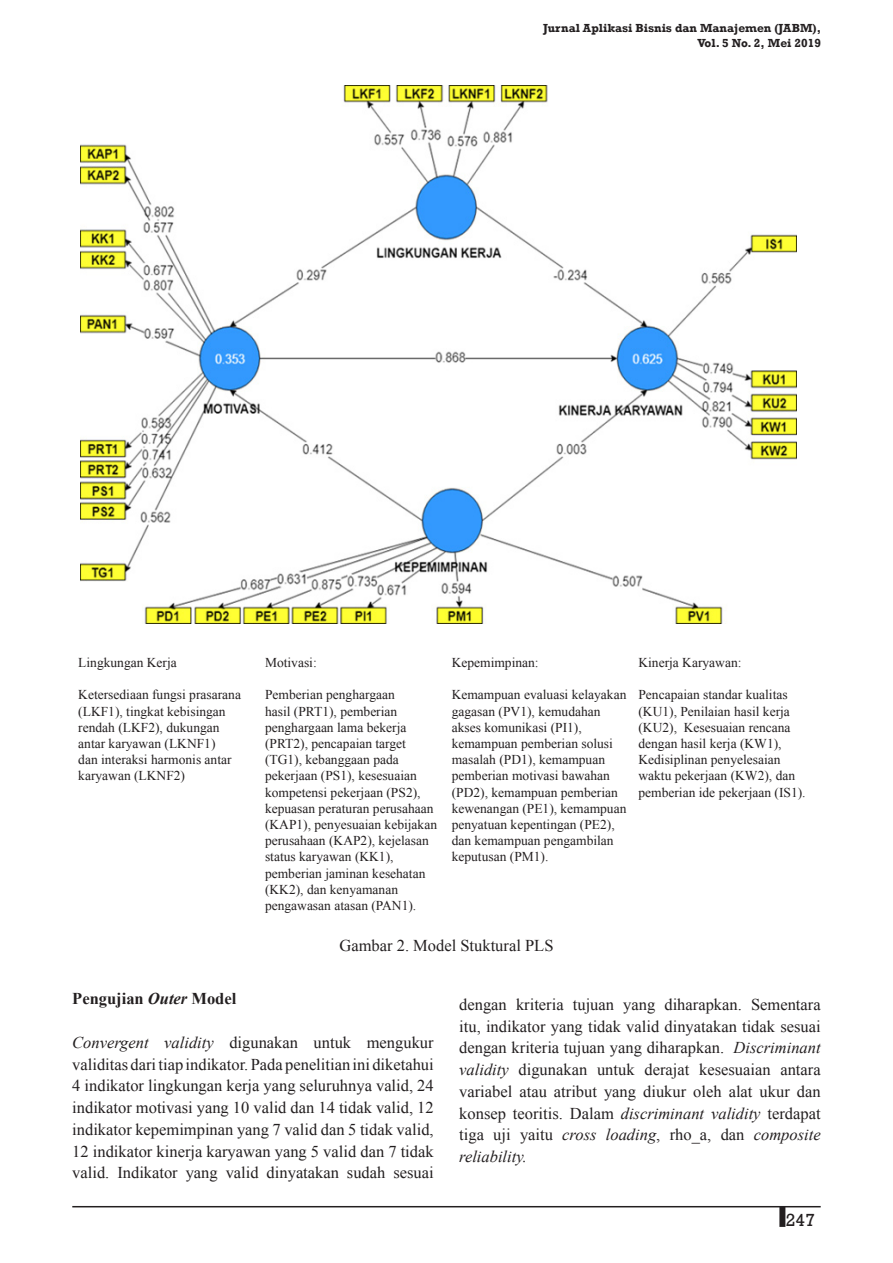
<style>
.page{position:relative;width:893px;height:1263px;background:#fff}
.page>*{position:absolute;margin:0;border:0;box-sizing:border-box;transform-origin:0 0}
.t1{font:18px "Rockwell";color:#231f20}
.t2{font:16.5px/21.8px "Times New Roman";color:#231f20;text-align:justify}
.t3{font:700 16.5px "Times New Roman";color:#231f20}
.t4{font:13.5px/16.2px "Times New Roman";color:#231f20}
.t5{font:700 12px/15px "Rockwell";color:#231f20;text-align:right}
.s1{font-style:italic}
</style>
<div class="page">
<hr style="left:72px;top:1206px;width:749px;height:1px;background:#231f20">
<div style="left:779px;top:1207px;width:6px;height:20px;background:#231f20"></div>
<img style="left:81px;top:85px;width:716px;height:539px">
<p class="t5" style="left:543px;top:20px;width:279px">Jurnal Aplikasi Bisnis dan Manajemen (JABM),<br>Vol. 5 No. 2, Mei 2019</p>
<p class="t4" style="left:78px;top:654px;width:100px">Lingkungan Kerja</p>
<p class="t4" style="left:78px;top:687px;width:164px">Ketersediaan fungsi prasarana (LKF1), tingkat kebisingan rendah (LKF2), dukungan antar karyawan (LKNF1)<br>dan interaksi harmonis antar karyawan (LKNF2)</p>
<p class="t4" style="left:265px;top:654px;width:53px">Motivasi:</p>
<p class="t4" style="left:265px;top:687px;width:174px">Pemberian penghargaan<br>hasil (PRT1), pemberian penghargaan lama bekerja (PRT2), pencapaian target (TG1), kebanggaan pada pekerjaan (PS1), kesesuaian kompetensi pekerjaan (PS2), kepuasan peraturan perusahaan (KAP1), penyesuaian kebijakan perusahaan (KAP2), kejelasan status karyawan (KK1), pemberian jaminan kesehatan (KK2), dan kenyamanan pengawasan atasan (PAN1).</p>
<p class="t4" style="left:452px;top:654px;width:88px">Kepemimpinan:</p>
<p class="t4" style="left:452px;top:687px;width:176px">Kemampuan evaluasi kelayakan gagasan (PV1), kemudahan akses komunikasi (PI1), kemampuan pemberian solusi masalah (PD1), kemampuan pemberian motivasi bawahan (PD2), kemampuan pemberian kewenangan (PE1), kemampuan penyatuan kepentingan (PE2), dan kemampuan pengambilan keputusan (PM1).</p>
<p class="t2" style="left:339px;top:935px;width:216px">Gambar 2. Model Stuktural PLS</p>
<p class="t4" style="left:638px;top:654px;width:105px">Kinerja Karyawan:</p>
<p class="t4" style="left:638px;top:687px;width:169px">Pencapaian standar kualitas (KU1), Penilaian hasil kerja (KU2), Kesesuaian rencana dengan hasil kerja (KW1),<br>Kedisiplinan penyelesaian waktu pekerjaan (KW2), dan pemberian ide pekerjaan (IS1).</p>
<p class="t3" style="left:72px;top:987px;width:166px">Pengujian <span class="s1">Outer</span> Model</p>
<p class="t2" style="left:72px;top:1031px;width:363px"><span class="s1">Convergent validity</span> digunakan untuk mengukur validitas dari tiap indikator. Pada penelitian ini diketahui 4 indikator lingkungan kerja yang seluruhnya valid, 24 indikator motivasi yang 10 valid dan 14 tidak valid, 12 indikator kepemimpinan yang 7 valid dan 5 tidak valid, 12 indikator kinerja karyawan yang 5 valid dan 7 tidak valid. Indikator yang valid dinyatakan sudah sesuai</p>
<p class="t2" style="left:459px;top:993px;width:363px">dengan kriteria tujuan yang diharapkan. Sementara itu, indikator yang tidak valid dinyatakan tidak sesuai dengan kriteria tujuan yang diharapkan. <span class="s1">Discriminant validity</span> digunakan untuk derajat kesesuaian antara variabel atau atribut yang diukur oleh alat ukur dan konsep teoritis. Dalam <span class="s1">discriminant validity</span> terdapat tiga uji yaitu <span class="s1">cross loading</span>, rho_a, dan <span class="s1">composite reliability.</span></p>
<h1 class="t1" style="left:786px;top:1209px;width:31px">247</h1>
</div>
